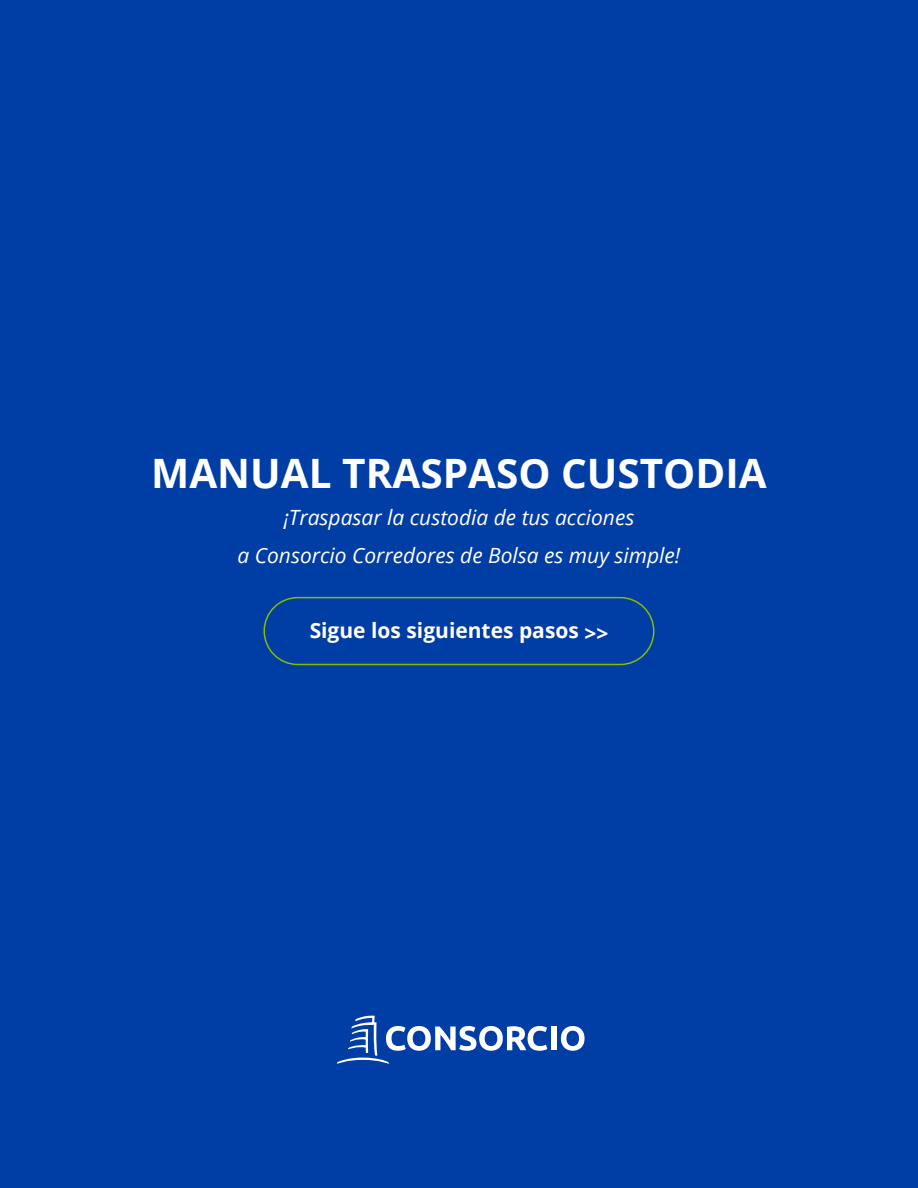
<style>
.page{position:relative;width:918px;height:1188px;background:#003da5}
.page>*{position:absolute;margin:0;border:0;box-sizing:border-box;transform-origin:0 0}
.t1{font:700 40.5px "Open Sans";color:#fff}
.t2{font:italic 21px/37.5px "Open Sans";color:#fff;text-align:center}
.t3{font:700 21px "Open Sans";color:#fff}
</style>
<div class="page">
<div style="left:264px;top:597px;width:390px;height:68px;border:2px solid #84bd00;border-radius:33px"></div>
<div style="left:551px;top:1027px;width:5px;height:23px;background:#fff"></div>
<svg style="left:561px;top:1026px;width:24px;height:25px"></svg>
<svg style="left:337px;top:1015px;width:210px;height:49px"></svg>
<h1 class="t1" style="left:151px;top:444px;width:617px">MANUAL TRASPASO CUSTODIA</h1>
<p class="t2" style="left:238px;top:498px;width:444px">¡Traspasar la custodia de tus acciones<br>a Consorcio Corredores de Bolsa es muy simple!</p>
<p class="t3" style="left:310px;top:615px;width:300px">Sigue los siguientes pasos &gt;&gt;</p>
</div>
